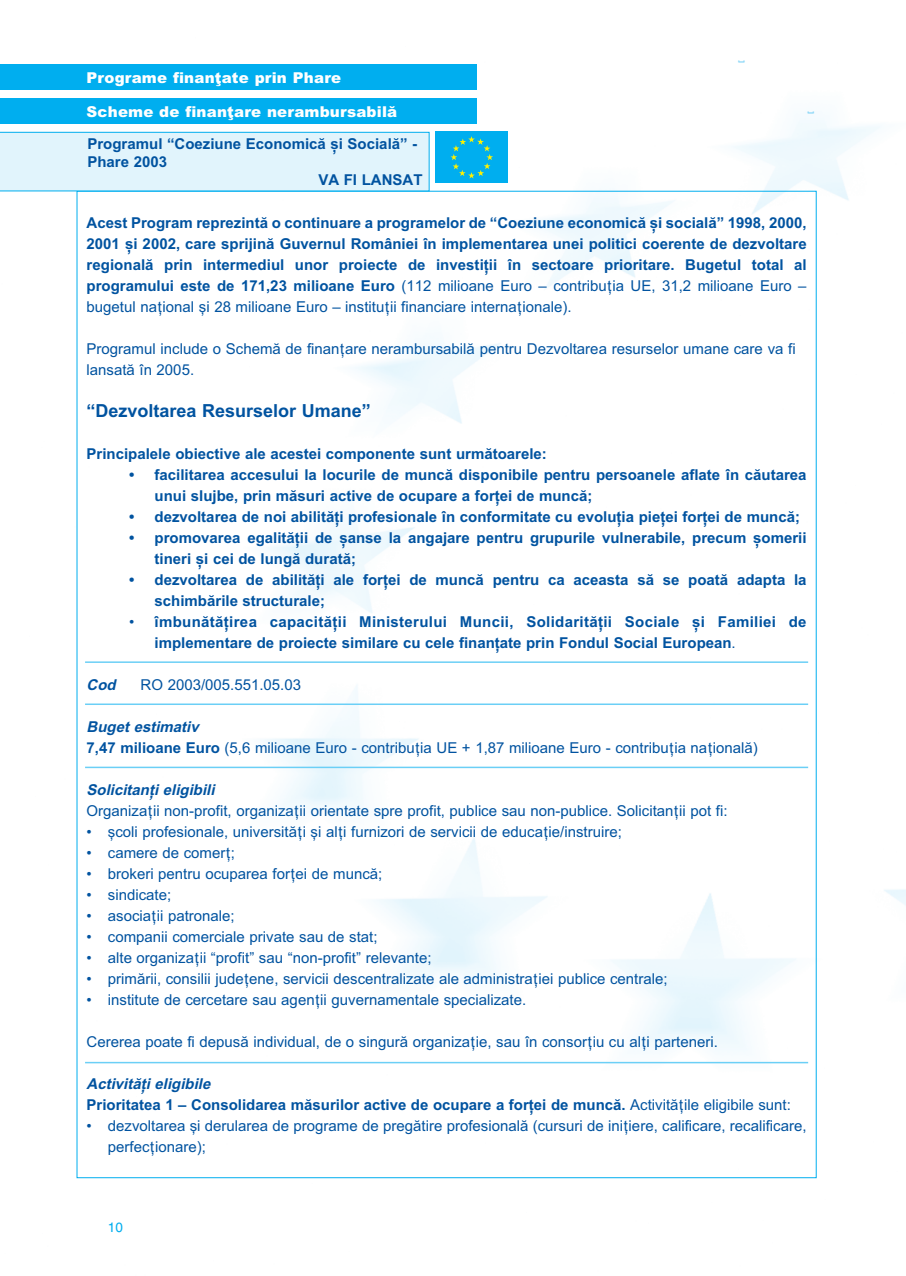
<style>
.page{position:relative;width:906px;height:1276px;background:#fff}
.page>*{position:absolute;margin:0;border:0;box-sizing:border-box;transform-origin:0 0}
.t1{font:700 18px "Doru Arial";color:#0153a0}
.t2{font:700 15px/21px "Doru Arial";color:#0153a0}
.t3{font:15px/21px "Doru Arial";color:#0153a0}
.t4{font:700 15px/21px "Doru Arial";letter-spacing:.02em;color:#0153a0}
.t5{font:900 15px "Doru Arial";letter-spacing:.015em;color:#fff}
.t6{font:italic 700 15px "Doru Arial";color:#0153a0}
.t7{font:13.5px "Helvetica";color:#00aeef}
.t8{font:9.15px "Radio Stars";color:#8dd7f7}
.s1{font-weight:400}
.s2{font-weight:700;font-style:italic}
.s3{font-weight:700}
.s4{font-style:italic}
</style>
<div class="page">
<img style="left:0;top:89px;width:906px;height:1090px">
<div style="left:0;top:64px;width:477px;height:25px;background:#00aeef"></div>
<div style="left:0;top:98px;width:476px;height:25px;background:#00aeef"></div>
<div style="left:0;top:132px;width:429px;height:59px;background:#e1f4fc"></div>
<div style="left:436px;top:132px;width:72px;height:51px;background:#00aeef"></div>
<svg style="left:450px;top:136px;width:43px;height:42px"></svg>
<hr style="left:85px;top:661px;width:723px;height:2px;background:#6bcff6">
<hr style="left:85px;top:703px;width:723px;height:2px;background:#6bcff6">
<hr style="left:85px;top:766px;width:723px;height:2px;background:#6bcff6">
<hr style="left:85px;top:1062px;width:723px;height:1px;background:#6bcff6">
<p class="t5" style="left:87px;top:69px;width:256px">Programe finanœate prin Phare</p>
<p class="t5" style="left:87px;top:103px;width:312px">Scheme de finanœare nerambursabilå</p>
<p class="t2" style="left:87px;top:133px;width:331px">Programul “Coeziune Economicå æi Socialå” -</p>
<p class="t2" style="left:87px;top:151px;width:81px">Phare 2003</p>
<p class="t2" style="left:318px;top:169px;width:106px">VA FI LANSAT</p>
<p class="t8" style="left:737px;top:63px;width:4px;rotate:-90deg">(</p>
<p class="t8" style="left:806px;top:114px;width:4px;rotate:-90deg">(</p>
<p class="t2" style="left:87px;top:212px;width:721px;text-align:justify">Acest Program reprezintå o continuare a programelor de “Coeziune economicå æi socialå” 1998, 2000, 2001 æi 2002, care sprijinå Guvernul României în implementarea unei politici coerente de dezvoltare regionalå prin intermediul unor proiecte de investiœii în sectoare prioritare. Bugetul total al programului este de 171,23 milioane Euro <span class="s1">(112 milioane Euro – contribuœia UE, 31,2 milioane Euro – bugetul naœional æi 28 milioane Euro – instituœii financiare internaœionale).</span></p>
<p class="t3" style="left:87px;top:338px;width:710px">Programul include o Schemå de finanœare nerambursabilå pentru Dezvoltarea resurselor umane care va fi lansatå în 2005.</p>
<p class="t1" style="left:87px;top:400px;width:286px">“Dezvoltarea Resurselor Umane”</p>
<p class="t2" style="left:87px;top:443px;width:462px">Principalele obiective ale acestei componente sunt urmåtoarele:</p>
<p class="t2" style="left:155px;top:464px;width:653px;text-indent:-26px">• facilitarea accesului la locurile de muncå disponibile pentru persoanele aflate în cåutarea unui slujbe, prin måsuri active de ocupare a forœei de muncå;</p>
<p class="t2" style="left:129px;top:506px;width:672px">• dezvoltarea de noi abilitåœi profesionale în conformitate cu evoluœia pieœei forœei de muncå;</p>
<p class="t2" style="left:155px;top:527px;width:653px;text-indent:-26px">• promovarea egalitåœii de æanse la angajare pentru grupurile vulnerabile, precum æomerii tineri æi cei de lungå duratå;</p>
<p class="t2" style="left:155px;top:569px;width:653px;text-indent:-26px">• dezvoltarea de abilitåœi ale forœei de muncå pentru ca aceasta så se poatå adapta la schimbårile structurale;</p>
<p class="t4" style="left:155px;top:611px;width:653px;text-indent:-26px"><span class="s1">•</span> îmbunåtåœirea capacitåœii Ministerului Muncii, Solidaritåœii Sociale æi Familiei de implementare de proiecte similare cu cele finanœate prin Fondul Social European<span class="s1">.</span></p>
<p class="t6" style="left:87px;top:676px;width:35px">Cod</p>
<p class="t3" style="left:141px;top:674px;width:162px">RO 2003/005.551.05.03</p>
<p class="t3" style="left:87px;top:716px;width:673px"><span class="s2">Bugetestimativ<br></span><span class="s3">7,47 milioane Euro</span> (5,6 milioane Euro - contribuœia UE + 1,87 milioane Euro - contribuœia naœionalå)</p>
<p class="t6" style="left:87px;top:781px;width:134px">Solicitanœieligibili</p>
<p class="t3" style="left:87px;top:800px;width:642px">Organizaœii non-profit, organizaœii orientate spre profit, publice sau non-publice. Solicitanœii pot fi:</p>
<p class="t3" style="left:87px;top:821px;width:537px">• æcoli profesionale, universitåœi æi alœi furnizori de servicii de educaœie/instruire;</p>
<p class="t3" style="left:87px;top:842px;width:150px">• camere de comerœ;</p>
<p class="t3" style="left:87px;top:863px;width:297px">• brokeri pentru ocuparea forœei de muncå;</p>
<p class="t3" style="left:87px;top:884px;width:86px">• sindicate;</p>
<p class="t3" style="left:87px;top:905px;width:150px">• asociaœii patronale;</p>
<p class="t3" style="left:87px;top:926px;width:292px">• companii comerciale private sau de stat;</p>
<p class="t3" style="left:87px;top:947px;width:346px">• alte organizaœii “profit” sau “non-profit” relevante;</p>
<p class="t3" style="left:87px;top:968px;width:582px">• primårii, consilii judeœene, servicii descentralizate ale administraœiei publice centrale;</p>
<p class="t3" style="left:87px;top:989px;width:441px">• institute de cercetare sau agenœii guvernamentale specializate.</p>
<p class="t3" style="left:87px;top:1031px;width:633px">Cererea poate fi depuså individual, de o singurå organizaœie, sau în consorœiu cu alœi parteneri.</p>
<p class="t2" style="left:87px;top:1073px;width:706px"><span class="s4">Activitåœieligibile<br></span>Prioritatea 1 – Consolidarea måsurilor active de ocupare a forœei de muncå. <span class="s1">Activitåœile eligibile sunt:</span></p>
<p class="t3" style="left:108px;top:1115px;width:700px;text-indent:-21px">• dezvoltarea æi derularea de programe de pregåtire profesionalå (cursuri de iniœiere, calificare, recalificare, perfecœionare);</p>
<p class="t7" style="left:108px;top:1222px;width:17px">10</p>
</div>
